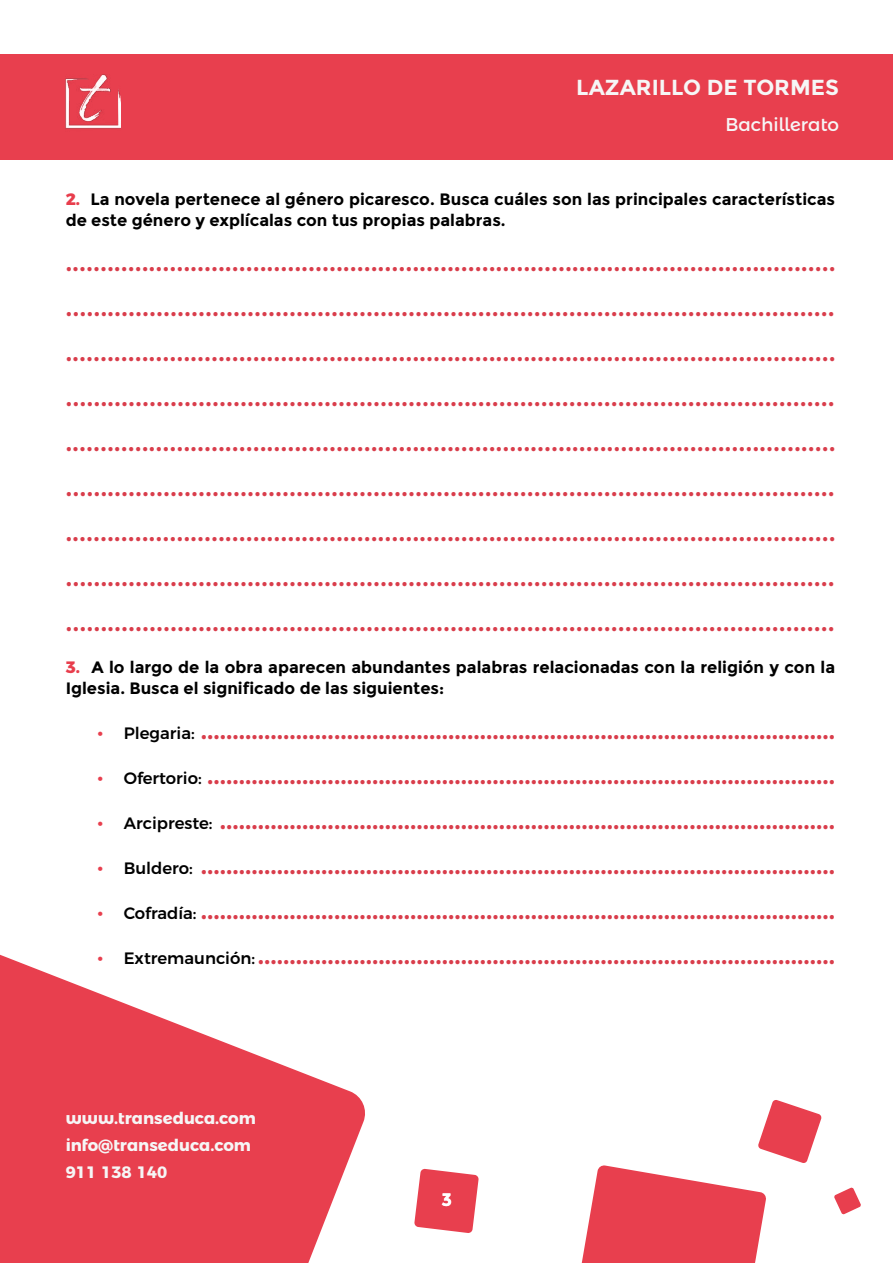
<style>
.page{position:relative;width:893px;height:1263px;background:#fff}
.page>*{position:absolute;margin:0;border:0;box-sizing:border-box;transform-origin:0 0}
.t1{font:600 27px/45px "Montserrat";color:#d93d4b;text-align:justify}
.t2{font:700 21.75px "Montserrat";color:#f6f6f6}
.t3{font:18.45px "Montserrat Alternates";color:#f6f6f6}
.t4{font:700 18px "Montserrat";color:#fff}
.t5{font:700 16.5px/21px "Montserrat";color:#000}
.t6{font:700 16.5px/27px "Montserrat Alternates";color:#f6f6f6}
.s1{font-weight:800;color:#e83d4c}
.s2{font-weight:400;font-size:16.5px;color:#e83f4e}
.s3{font-weight:500;font-size:16.5px;color:#000}
</style>
<div class="page">
<div style="left:0;top:54px;width:893px;height:105px;background:#e83f4e"></div>
<svg style="left:0;top:954px;width:365px;height:309px;fill:#e83f4e"></svg>
<svg style="left:414px;top:1169px;width:65px;height:64px"></svg>
<svg style="left:581px;top:1100px;width:241px;height:163px"></svg>
<svg style="left:834px;top:1187px;width:27px;height:27px"></svg>
<img style="left:66px;top:74px;width:55px;height:55px">
<p class="t2" style="left:576px;top:75px;width:264px">LAZARILLO DE TORMES</p>
<p class="t3" style="left:725px;top:110px;width:115px">Bachillerato</p>
<p class="t5" style="left:66px;top:189px;width:771px"><span class="s1">2.</span> La novela pertenece al género picaresco. Busca cuáles son las principales características de este género y explícalas con tus propias palabras.</p>
<p class="t1" style="left:66px;top:237px;width:771px">............................................................................................................... .............................................................................................................. ............................................................................................................... .............................................................................................................. ............................................................................................................... .............................................................................................................. ............................................................................................................... .............................................................................................................. ..............................................................................................................</p>
<p class="t5" style="left:66px;top:657px;width:771px"><span class="s1">3.</span> A lo largo de la obra aparecen abundantes palabras relacionadas con la religión y con la<br>Iglesia. Busca el significado de las siguientes:</p>
<p class="t1" style="left:97px;top:705px;width:740px"><span class="s2">•</span> <span class="s3">Plegaria:</span> ....................................................................................................</p>
<p class="t1" style="left:97px;top:750px;width:740px"><span class="s2">•</span> <span class="s3">Ofertorio:</span> ...................................................................................................</p>
<p class="t1" style="left:97px;top:795px;width:740px"><span class="s2">•</span> <span class="s3">Arcipreste:</span> .................................................................................................</p>
<p class="t1" style="left:97px;top:840px;width:740px"><span class="s2">•</span> <span class="s3">Buldero:</span> ....................................................................................................</p>
<p class="t1" style="left:97px;top:885px;width:740px"><span class="s2">•</span> <span class="s3">Cofradía:</span> ....................................................................................................</p>
<p class="t1" style="left:97px;top:930px;width:740px"><span class="s2">•</span> <span class="s3">Extremaunción:</span> ...........................................................................................</p>
<p class="t6" style="left:66px;top:1103px;width:192px">www.transeduca.com info@transeduca.com<br>911 138 140</p>
<p class="t4" style="left:441px;top:1189px;width:12px">3</p>
</div>
